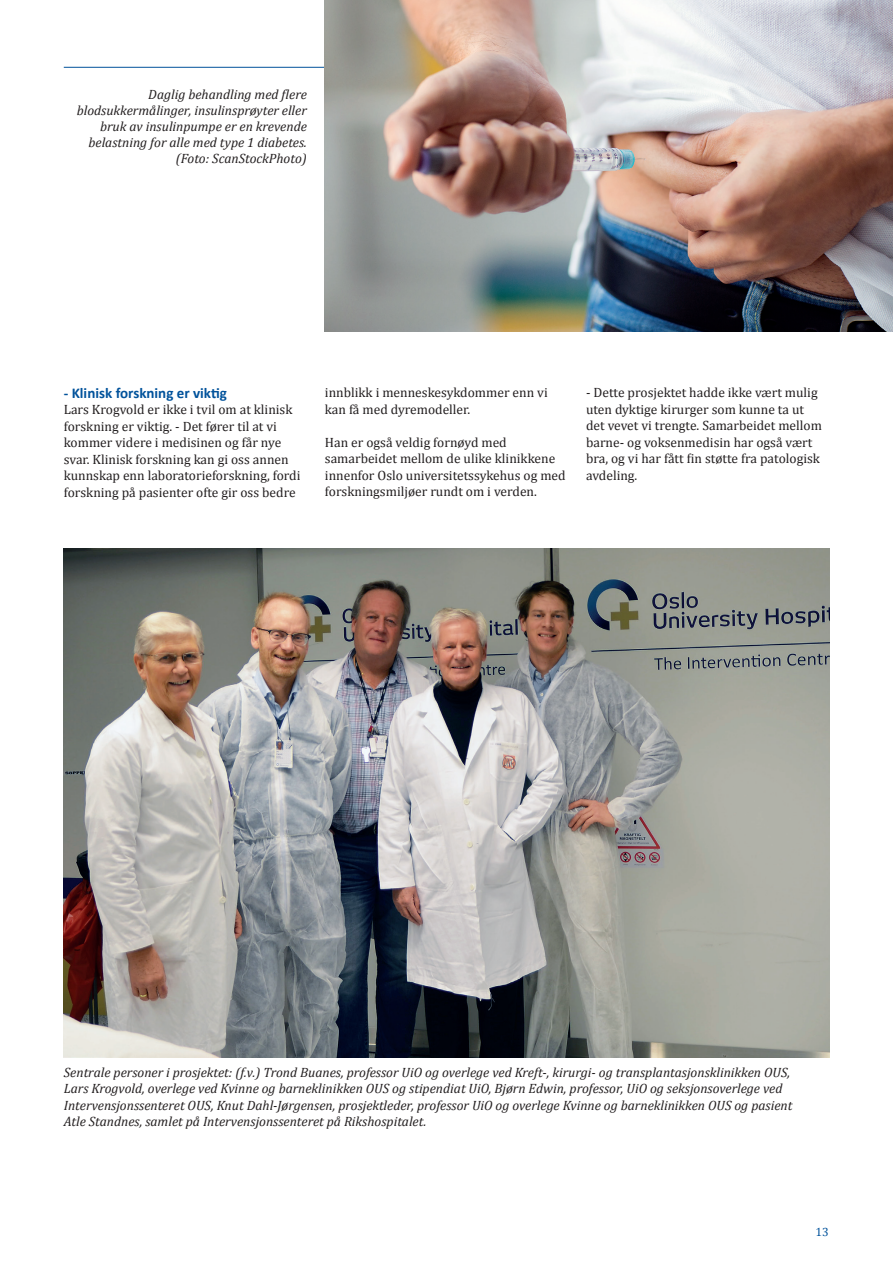
<style>
.page{position:relative;width:893px;height:1263px;background:#fff}
.page>*{position:absolute;margin:0;border:0;box-sizing:border-box;transform-origin:0 0}
.Overskrift{font:700 15px "Calibri";color:#01529b}
.t1{font:13.5px/16.5px "Cambria";color:#231f20}
.t2{font:italic 13.5px/16.2px "Cambria";color:#231f20}
.t3{font:12px "Cambria";color:#01529b}
</style>
<div class="page">
<img style="left:325px;top:0;width:568px;height:332px">
<img style="left:64px;top:549px;width:765px;height:508px">
<p class="t2" style="left:77px;top:85px;width:232px;text-align:right">Daglig behandling med flere blodsukkermålinger, insulinsprøyter eller bruk av insulinpumpe er en krevende belastning for alle med type 1 diabetes. (Foto: ScanStockPhoto)</p>
<p class="Overskrift" style="left:64px;top:383px;width:165px">- Klinisk forskning er viktig</p>
<p class="t1" style="left:64px;top:401px;width:238px">Lars Krogvold er ikke i tvil om at klinisk forskning er viktig. - Det fører til at vi kommer videre i medisinen og får nye svar. Klinisk forskning kan gi oss annen kunnskap enn laboratorieforskning, fordi forskning på pasienter ofte gir oss bedre</p>
<p class="t1" style="left:325px;top:384px;width:224px">innblikk i menneskesykdommer enn vi kan få med dyremodeller.</p>
<p class="t1" style="left:325px;top:434px;width:242px">Han er også veldig fornøyd med samarbeidet mellom de ulike klinikkene innenfor Oslo universitetssykehus og med forskningsmiljøer rundt om i verden.</p>
<p class="t1" style="left:586px;top:384px;width:237px">- Dette prosjektet hadde ikke vært mulig uten dyktige kirurger som kunne ta ut det vevet vi trengte. Samarbeidet mellom barne- og voksenmedisin har også vært bra, og vi har fått fin støtte fra patologisk avdeling.</p>
<p class="t2" style="left:64px;top:1064px;width:730px">Sentrale personer i prosjektet: (f.v.) Trond Buanes, professor UiO og overlege ved Kreft-, kirurgi- og transplantasjonsklinikken OUS, Lars Krogvold, overlege ved Kvinne og barneklinikken OUS og stipendiat UiO, Bjørn Edwin, professor, UiO og seksjonsoverlege ved Intervensjonssenteret OUS, Knut Dahl-Jørgensen, prosjektleder, professor UiO og overlege Kvinne og barneklinikken OUS og pasient Atle Standnes, samlet på Intervensjonssenteret på Rikshospitalet.</p>
<p class="t3" style="left:816px;top:1225px;width:15px">13</p>
</div>
